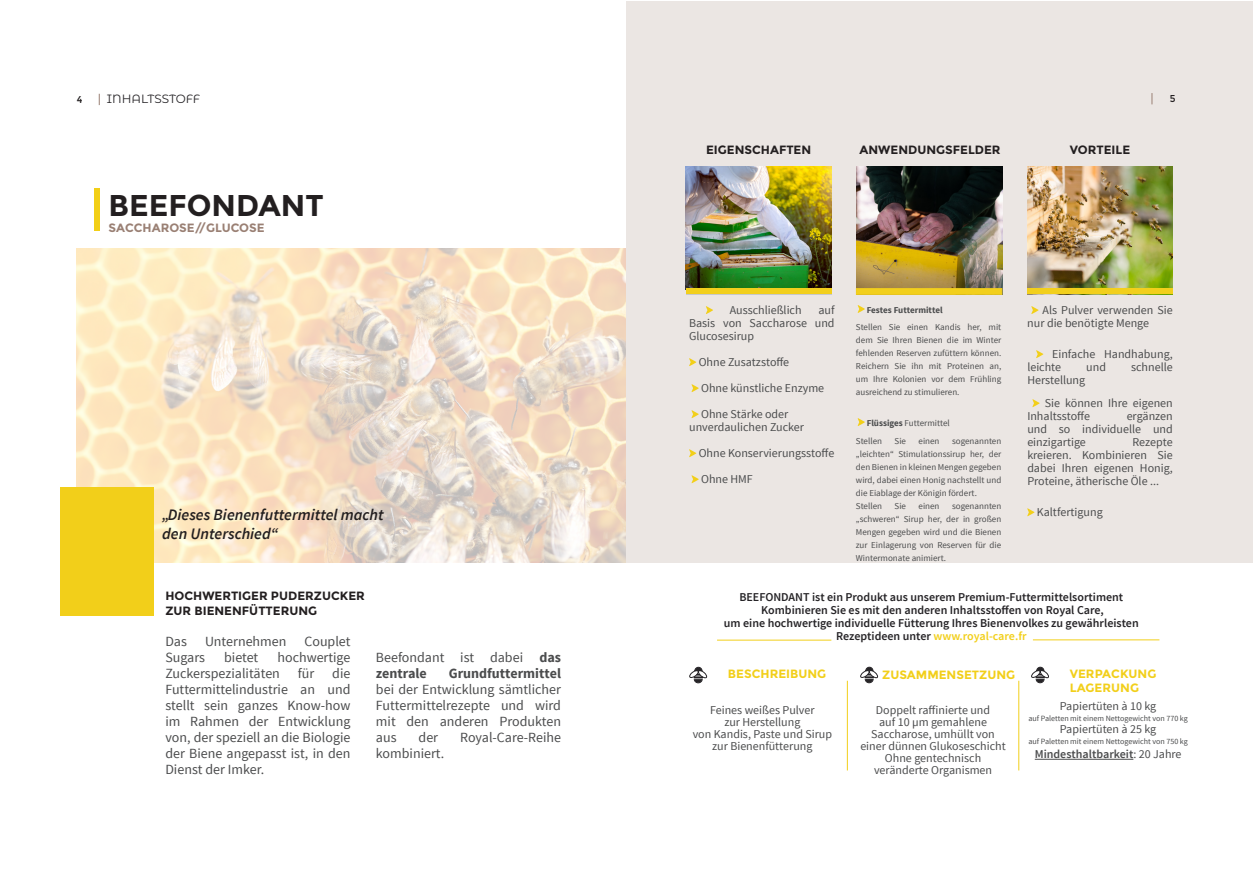
<style>
.page{position:relative;width:1253px;height:888px;background:#fff}
.page>*{position:absolute;margin:0;border:0;box-sizing:border-box;transform-origin:0 0}
.t1{font:700 30px "Montserrat";color:#231f20}
.t2{font:italic 600 16px/19.2px "Source Sans Pro";color:#231f20}
.t3{font:14px/16px "Source Sans Pro";color:#4b4c4d}
.t4{font:700 14px "Source Sans Pro";color:#4b4c4d}
.t5{font:12px/13px "Source Sans Pro";color:#4b4c4d}
.t6{font:600 12px/13px "Source Sans Pro";color:#262427;text-align:center}
.t7{font:700 12px/14.4px "Montserrat";color:#231f20}
.t8{font:700 12px/14.4px "Montserrat";color:#f2cf1a}
.t9{font:600 12px "Source Sans Pro";color:#4b4c4d}
.t10{font:700 12px "Montserrat";color:#9a8074}
.t11{font:12px "Montserrat Alternates";color:#262427}
.t12{font:10px "Montserrat";color:#231f20}
.t13{font:9px/13px "Source Sans Pro";color:#4b4c4d;text-align:justify}
.t14{font:700 9px "Source Sans Pro";color:#4b4c4d}
.t15{font:8px "Source Sans Pro";color:#4b4c4d}
.s1{font-weight:700}
.s2{color:#f2cf1a}
.s3{font-weight:400}
</style>
<div class="page">
<img style="left:77px;top:248px;width:549px;height:314px">
<div style="left:626px;top:1px;width:627px;height:561px;background:#ebe6e3"></div>
<div style="left:60px;top:487px;width:94px;height:128px;background:#f2cf1a"></div>
<img style="left:686px;top:166px;width:145px;height:122px">
<img style="left:857px;top:166px;width:145px;height:122px">
<img style="left:1027px;top:166px;width:146px;height:122px">
<div style="left:686px;top:288px;width:145px;height:6px;background:#f2cf1c"></div>
<div style="left:856px;top:288px;width:146px;height:7px;background:#f2cf1c;border:1px solid #f2cf1c"></div>
<div style="left:1027px;top:288px;width:146px;height:6px;background:#f2cf1c"></div>
<svg style="left:706px;top:306px;width:7px;height:8px"></svg>
<svg style="left:689px;top:358px;width:7px;height:8px"></svg>
<svg style="left:692px;top:384px;width:7px;height:8px"></svg>
<svg style="left:692px;top:410px;width:7px;height:8px"></svg>
<svg style="left:689px;top:449px;width:7px;height:8px"></svg>
<svg style="left:692px;top:475px;width:7px;height:8px"></svg>
<svg style="left:1031px;top:306px;width:8px;height:8px"></svg>
<svg style="left:1036px;top:350px;width:7px;height:8px"></svg>
<svg style="left:1032px;top:399px;width:8px;height:8px"></svg>
<svg style="left:1027px;top:508px;width:8px;height:8px"></svg>
<svg style="left:858px;top:305px;width:7px;height:8px"></svg>
<svg style="left:858px;top:418px;width:7px;height:8px"></svg>
<div style="left:94px;top:188px;width:6px;height:43px;background:#f2cf17"></div>
<hr style="left:1035px;top:758px;width:98px;height:1px;background:#4b4c4d">
<hr style="left:1019px;top:680px;width:1px;height:90px;background:#f2cf1a">
<hr style="left:847px;top:680px;width:1px;height:90px;background:#f2cf1a">
<svg style="left:689px;top:666px;width:19px;height:17px"></svg>
<svg style="left:860px;top:666px;width:19px;height:17px"></svg>
<svg style="left:1031px;top:666px;width:18px;height:17px"></svg>
<hr style="left:1033px;top:639px;width:126px;height:1px;background:#f2cf1a">
<hr style="left:717px;top:639px;width:114px;height:1px;background:#f2cf1a">
<p class="t12" style="left:77px;top:94px;width:7px">4</p>
<p class="t11" style="left:107px;top:90px;width:95px">INHALTSSTOFF</p>
<p class="t12" style="left:1170px;top:93px;width:7px">5</p>
<h1 class="t1" style="left:109px;top:187px;width:217px">BEEFONDANT</h1>
<p class="t10" style="left:109px;top:221px;width:158px">SACCHAROSE//GLUCOSE</p>
<h2 class="t2" style="left:162px;top:504px;width:223px">„Dieses Bienenfuttermittel macht den Unterschied“</h2>
<p class="t7" style="left:165px;top:588px;width:201px">HOCHWERTIGER PUDERZUCKER<br>ZUR BIENENFÜTTERUNG</p>
<p class="t3" style="left:165px;top:633px;width:23px">Das</p>
<p class="t3" style="left:205px;top:633px;width:83px">Unternehmen</p>
<p class="t3" style="left:304px;top:633px;width:47px">Couplet</p>
<p class="t3" style="left:165px;top:649px;width:41px">Sugars</p>
<p class="t3" style="left:224px;top:649px;width:36px">bietet</p>
<p class="t3" style="left:165px;top:649px;width:187px;text-indent:112px">hochwertige<br>Zuckerspezialitäten</p>
<p class="t3" style="left:298px;top:665px;width:18px">für</p>
<p class="t3" style="left:165px;top:665px;width:187px;text-align:justify;text-indent:167px">die Futtermittelindustrie an und stellt sein ganzes Know-how im Rahmen der Entwicklung von, der speziell an die Biologie der Biene angepasst ist, in den Dienst der Imker.</p>
<p class="t3" style="left:376px;top:649px;width:187px">Beefondant ist dabei <span class="s1">das zentrale</span></p>
<p class="t4" style="left:449px;top:663px;width:114px">Grundfuttermittel</p>
<p class="t3" style="left:376px;top:681px;width:187px;text-align:justify">bei der Entwicklung sämtlicher Futtermittelrezepte und wird mit den anderen Produkten aus</p>
<p class="t3" style="left:419px;top:729px;width:21px">der</p>
<p class="t3" style="left:460px;top:729px;width:102px">Royal-Care-Reihe</p>
<p class="t3" style="left:376px;top:745px;width:70px">kombiniert.</p>
<p class="t7" style="left:706px;top:142px;width:107px">EIGENSCHAFTEN</p>
<p class="t7" style="left:859px;top:143px;width:143px">ANWENDUNGSFELDER</p>
<p class="t7" style="left:1070px;top:143px;width:62px">VORTEILE</p>
<p class="t5" style="left:689px;top:304px;width:147px;text-align:justify;text-indent:129px">auf Basis von Saccharose und Glucosesirup</p>
<p class="t5" style="left:699px;top:349px;width:127px;line-height:26px">Ohne Zusatzstoffe<br>Ohne künstliche Enzyme<br>Ohne Stärke oder</p>
<p class="t5" style="left:699px;top:414px;width:137px;line-height:26px;text-indent:-10px">unverdaulichen Zucker<br>Ohne Konservierungsstoffe<br>Ohne HMF</p>
<p class="t5" style="left:730px;top:304px;width:73px">Ausschließlich</p>
<p class="t14" style="left:867px;top:304px;width:78px">Festes Futtermittel</p>
<p class="t13" style="left:856px;top:320px;width:147px">Stellen Sie einen Kandis her, mit dem Sie Ihren Bienen die im Winter fehlenden Reserven zufüttern können.<br>Reichern Sie ihn mit Proteinen an, um Ihre Kolonien vor dem Frühling ausreichend zu stimulieren.</p>
<p class="t13" style="left:856px;top:414px;width:95px;line-height:18px;text-indent:11px"><span class="s1">Flüssiges</span> Futtermittel<br>Stellen</p>
<p class="t13" style="left:895px;top:434px;width:13px">Sie</p>
<p class="t13" style="left:919px;top:434px;width:22px">einen</p>
<p class="t13" style="left:856px;top:434px;width:147px;text-align:left;text-indent:96px">sogenannten „leichten“ Stimulationssirup her, der den Bienen in kleinen Mengen gegeben wird, dabei einen Honig nachstellt und die Eiablage der Königin fördert.<br>Stellen</p>
<p class="t13" style="left:895px;top:499px;width:13px">Sie</p>
<p class="t13" style="left:919px;top:499px;width:22px">einen</p>
<p class="t13" style="left:856px;top:499px;width:147px;text-indent:96px">sogenannten „schweren“ Sirup her, der in großen Mengen gegeben wird und die Bienen zur Einlagerung von Reserven für die Wintermonate animiert.</p>
<p class="t5" style="left:1027px;top:304px;width:147px;text-indent:15px">Als Pulver verwenden Sie nur die benötigte Menge</p>
<p class="t5" style="left:1027px;top:348px;width:147px;text-indent:25px">Einfache Handhabung, leichte</p>
<p class="t5" style="left:1086px;top:361px;width:21px">und</p>
<p class="t5" style="left:1131px;top:361px;width:43px">schnelle</p>
<p class="t5" style="left:1045px;top:369px;width:130px;line-height:23px;text-indent:-17px">Herstellung<br>Sie können Ihre eigenen</p>
<p class="t5" style="left:1027px;top:410px;width:64px">Inhaltsstoffe</p>
<p class="t5" style="left:1027px;top:410px;width:147px;text-align:justify;text-indent:99px">ergänzen und so individuelle und einzigartige</p>
<p class="t5" style="left:1027px;top:436px;width:147px;text-align:justify;text-indent:105px">Rezepte kreieren. Kombinieren Sie dabei Ihren eigenen Honig, Proteine, ätherische Öle ...</p>
<p class="t5" style="left:1037px;top:506px;width:67px">Kaltfertigung</p>
<p class="t6" style="left:724px;top:590px;width:416px">BEEFONDANT ist ein Produkt aus unserem Premium-Futtermittelsortiment Kombinieren Sie es mit den anderen Inhaltsstoffen von Royal Care,<br>um eine hochwertige individuelle Fütterung Ihres Bienenvolkes zu gewährleisten Rezeptideen unter <span class="s2">www.royal-care.fr</span></p>
<p class="t8" style="left:728px;top:666px;width:100px">BESCHREIBUNG</p>
<p class="t8" style="left:882px;top:667px;width:135px">ZUSAMMENSETZUNG</p>
<p class="t8" style="left:1070px;top:666px;width:88px">VERPACKUNG<br>LAGERUNG</p>
<p class="t5" style="left:693px;top:703px;width:141px;line-height:12px;text-align:center">Feines weißes Pulver<br>zur Herstellung<br>von Kandis, Paste und Sirup zur Bienenfütterung</p>
<p class="t5" style="left:860px;top:703px;width:147px;line-height:12px;text-align:center">Doppelt raffinierte und<br>auf 10 µm gemahlene<br>Saccharose, umhüllt von einer dünnen Glukoseschicht<br>Ohne gentechnisch veränderte Organismen</p>
<p class="t5" style="left:1060px;top:699px;width:98px">Papiertüten à 10 kg</p>
<p class="t15" style="left:1028px;top:713px;width:161px">auf Paletten mit einem Nettogewicht von 770 kg</p>
<p class="t5" style="left:1060px;top:722px;width:98px">Papiertüten à 25 kg</p>
<p class="t15" style="left:1028px;top:736px;width:161px">auf Paletten mit einem Nettogewicht von 750 kg</p>
<p class="t9" style="left:1035px;top:746px;width:148px">Mindesthaltbarkeit<span class="s3">: 20 Jahre</span></p>
</div>
